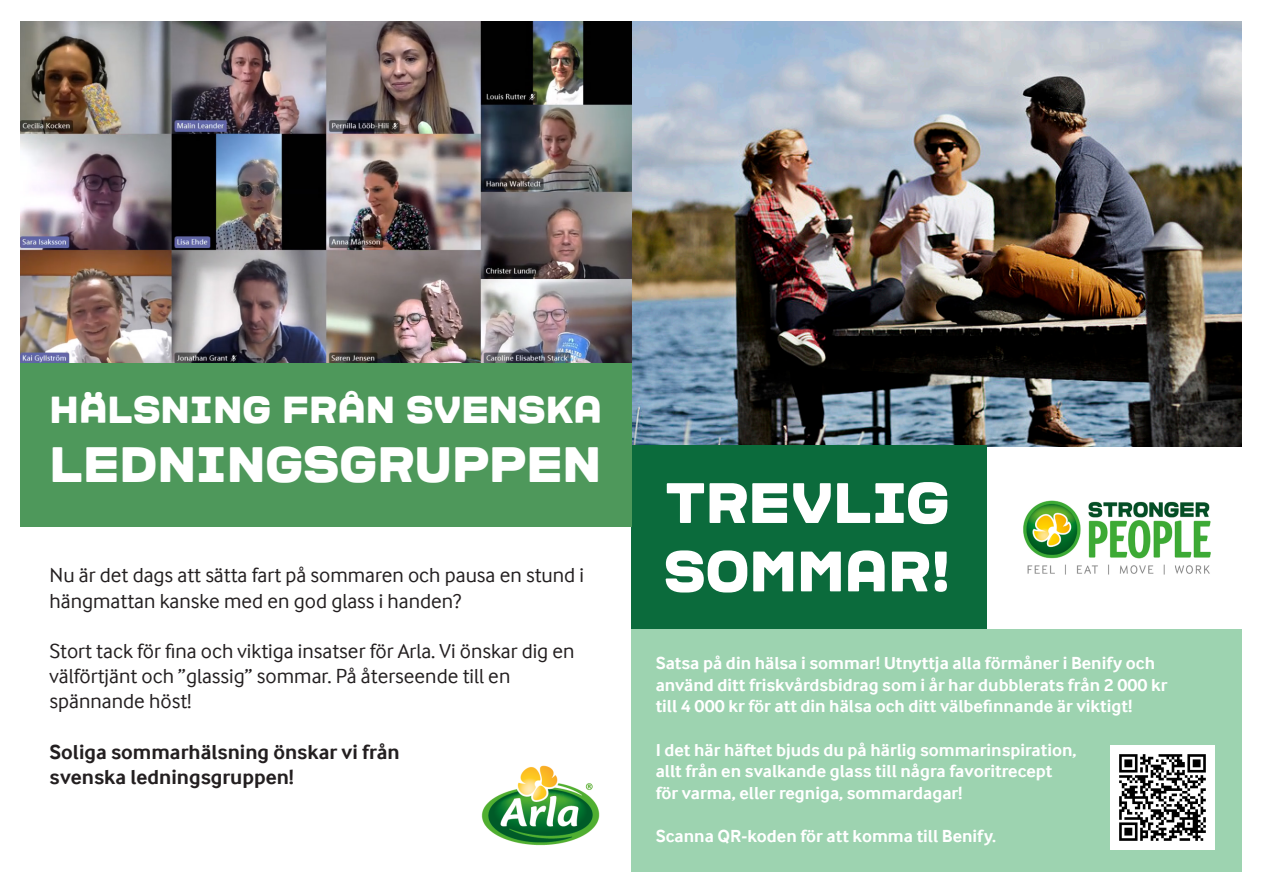
<style>
.page{position:relative;width:1263px;height:893px;background:#fff}
.page>*{position:absolute;margin:0;border:0;box-sizing:border-box;transform-origin:0 0}
.t1{font:57px/68.4px "ARLASTRONG";color:#fff}
.t2{font:49.5px "ARLASTRONG";color:#fff}
.t3{font:37.5px "ARLASTRONG";color:#fff}
.t4{font:21px/25.2px "Arla Inter Face W";color:#231f20}
.t5{font:700 21px "Arla Inter Face W";color:#231f20}
.t6{font:700 18px "Arla Inter Face W";color:#fff}
</style>
<div class="page">
<img style="left:631px;top:21px;width:611px;height:425px">
<div style="left:631px;top:445px;width:356px;height:184px;background:#0b6b3c"></div>
<img style="left:1023px;top:500px;width:188px;height:75px">
<div style="left:631px;top:629px;width:611px;height:243px;background:#9dd3b0"></div>
<img style="left:20px;top:21px;width:611px;height:342px">
<div style="left:20px;top:363px;width:611px;height:163px;background:#4e985b"></div>
<img style="left:481px;top:765px;width:119px;height:81px">
<img style="left:1110px;top:745px;width:105px;height:104px">
<p class="t3" style="left:50px;top:391px;width:554px">HÄLSNING FRÅN SVENSKA</p>
<p class="t2" style="left:50px;top:440px;width:553px">LEDNINGSGRUPPEN</p>
<p class="t4" style="left:50px;top:563px;width:536px">Nu är det dags att sätta fart på sommaren och pausa en stund i</p>
<p class="t4" style="left:50px;top:588px;width:413px">hängmattan kanske med en god glass i handen?</p>
<p class="t4" style="left:50px;top:638px;width:526px">Stort tack för fina och viktiga insatser för Arla. Vi önskar dig en välförtjänt och ”glassig” sommar. På återseende till en</p>
<p class="t4" style="left:50px;top:689px;width:144px">spännande höst!</p>
<p class="t5" style="left:50px;top:740px;width:352px">Soliga sommarhälsning önskar vi från</p>
<p class="t5" style="left:50px;top:765px;width:246px">svenska ledningsgruppen!</p>
<p class="t1" style="left:664px;top:470px;width:289px">TREVLIG<br>SOMMAR!</p>
<p class="t6" style="left:656px;top:653px;width:501px">Satsa på din hälsa i sommar! Utnyttja alla förmåner i Benify och</p>
<p class="t6" style="left:656px;top:674px;width:513px">använd ditt friskvårdsbidrag som i år har dubblerats från 2 000 kr</p>
<p class="t6" style="left:656px;top:696px;width:478px">till 4 000 kr för att din hälsa och ditt välbefinnande är viktigt!</p>
<p class="t6" style="left:656px;top:739px;width:422px">I det här häftet bjuds du på härlig sommarinspiration,</p>
<p class="t6" style="left:656px;top:761px;width:398px">allt från en svalkande glass till några favoritrecept</p>
<p class="t6" style="left:656px;top:782px;width:308px">för varma, eller regniga, sommardagar!</p>
<p class="t6" style="left:656px;top:826px;width:342px">Scanna QR-koden för att komma till Benify.</p>
</div>
